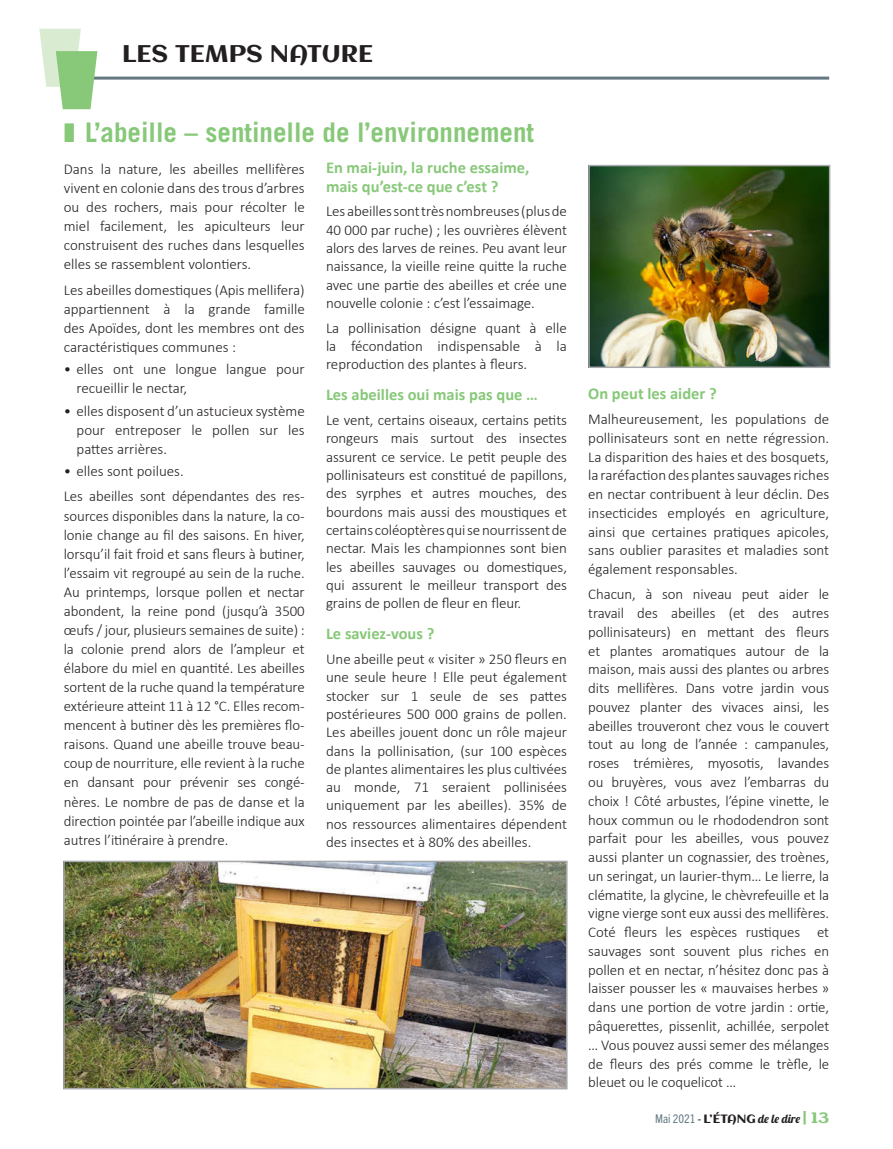
<style>
.page{position:relative;width:893px;height:1149px;background:#fff}
.page>*{position:absolute;margin:0;border:0;box-sizing:border-box;transform-origin:0 0}
.t1{font:700 27px "Trade Gothic";color:#87c879}
.t2{font:24px "Aclonica";color:#231f20}
.sous_titre{font:700 16.5px/18.3px "Calibri";color:#87c879}
.texte{font:300 15px/18.8px "Calibri";color:#231f20;text-align:justify}
.t3{font:12px "Lobster 1.4";color:#231f20}
.s1{font-family:"Trade Gothic Next LT Pro";font-stretch:condensed;color:#647883}
.s2{font-family:"Trade Gothic Next LT Pro";font-stretch:condensed}
.s3{font-family:"Aclonica"}
.s4{font-family:"Aclonica";font-size:15px;color:#87c879}
</style>
<div class="page">
<hr style="left:85px;top:77px;width:744px;height:3px;background:#647883">
<svg style="left:39px;top:29px;width:58px;height:80px"></svg>
<img style="left:66px;top:863px;width:499px;height:223px">
<div style="left:63px;top:860px;width:505px;height:229px;border:2px solid #a7a9ac"></div>
<img style="left:591px;top:168px;width:236px;height:197px">
<div style="left:588px;top:165px;width:242px;height:203px;border:2px solid #a7a9ac"></div>
<h2 class="t2" style="left:122px;top:37px;width:252px">LES TEMPS NATURE</h2>
<p class="t1" style="left:64px;top:116px;width:472px">❚ L’abeille – sentinelle de l’environnement</p>
<p class="texte" style="left:64px;top:159px;width:242px">Dans la nature, les abeilles mellifères vivent en colonie dans des trous d’arbres ou des rochers, mais pour récolter le miel facilement, les apiculteurs leur construisent des ruches dans lesquelles elles se rassemblent volontiers.</p>
<p class="texte" style="left:64px;top:280px;width:242px">Les abeilles domestiques (Apis mellifera) appartiennent à la grande famille des Apoïdes, dont les membres ont des caractéristiques communes :</p>
<p class="texte" style="left:77px;top:359px;width:230px;text-indent:-13px">• elles ont une longue langue pour recueillir le nectar,</p>
<p class="texte" style="left:77px;top:401px;width:230px;text-indent:-13px">• elles disposent d’un astucieux système pour entreposer le pollen sur les pattes arrières.</p>
<p class="texte" style="left:64px;top:461px;width:121px">• elles sont poilues.</p>
<p class="texte" style="left:64px;top:486px;width:243px">Les abeilles sont dépendantes des res&shy;sources disponibles dans la nature, la co&shy;lonie change au fil des saisons. En hiver, lorsqu’il fait froid et sans fleurs à butiner, l’essaim vit regroupé au sein de la ruche.<br>Au printemps, lorsque pollen et nectar abondent, la reine pond (jusqu’à 3500 œufs / jour, plusieurs semaines de suite) : la colonie prend alors de l’ampleur et élabore du miel en quantité. Les abeilles sortent de la ruche quand la température extérieure atteint 11 à 12 °C. Elles recom&shy;mencent à butiner dès les premières flo&shy;raisons. Quand une abeille trouve beau&shy;coup de nourriture, elle revient à la ruche en dansant pour prévenir ses congé&shy;nères. Le nombre de pas de danse et la direction pointée par l’abeille indique aux autres l’itinéraire à prendre.</p>
<p class="sous_titre" style="left:326px;top:158px;width:205px">En mai-juin, la ruche essaime, mais qu’est-ce que c’est ?</p>
<p class="texte" style="left:326px;top:202px;width:243px;line-height:18.3px">Les abeilles sont très nombreuses (plus de 40 000 par ruche) ; les ouvrières élèvent alors des larves de reines. Peu avant leur naissance, la vieille reine quitte la ruche avec une partie des abeilles et crée une nouvelle colonie : c’est l’essaimage.</p>
<p class="texte" style="left:326px;top:318px;width:242px;line-height:18.3px">La pollinisation désigne quant à elle la fécondation indispensable à la reproduction des plantes à fleurs.</p>
<p class="sous_titre" style="left:326px;top:385px;width:213px">Les abeilles oui mais pas que …</p>
<p class="texte" style="left:326px;top:410px;width:243px;line-height:18.3px">Le vent, certains oiseaux, certains petits rongeurs mais surtout des insectes assurent ce service. Le petit peuple des pollinisateurs est constitué de papillons, des syrphes et autres mouches, des bourdons mais aussi des moustiques et certains coléoptères qui se nourrissent de nectar. Mais les championnes sont bien les abeilles sauvages ou domestiques, qui assurent le meilleur transport des grains de pollen de fleur en fleur.</p>
<p class="sous_titre" style="left:326px;top:623px;width:110px">Le saviez-vous ?</p>
<p class="texte" style="left:326px;top:649px;width:242px;line-height:18.3px">Une abeille peut « visiter » 250 fleurs en une seule heure ! Elle peut également stocker sur 1 seule de ses pattes postérieures 500 000 grains de pollen.<br>Les abeilles jouent donc un rôle majeur dans la pollinisation, (sur 100 espèces de plantes alimentaires les plus cultivées au monde, 71 seraient pollinisées uniquement par les abeilles). 35% de nos ressources alimentaires dépendent des insectes et à 80% des abeilles.</p>
<p class="sous_titre" style="left:588px;top:383px;width:130px">On peut les aider ?</p>
<p class="texte" style="left:588px;top:409px;width:242px">Malheureusement, les populations de pollinisateurs sont en nette régression.<br>La disparition des haies et des bosquets, la raréfaction des plantes sauvages riches en nectar contribuent à leur déclin. Des insecticides employés en agriculture, ainsi que certaines pratiques apicoles, sans oublier parasites et maladies sont également responsables.</p>
<p class="texte" style="left:588px;top:584px;width:243px">Chacun, à son niveau peut aider le travail des abeilles (et des autres pollinisateurs) en mettant des fleurs et plantes aromatiques autour de la maison, mais aussi des plantes ou arbres dits mellifères. Dans votre jardin vous pouvez planter des vivaces ainsi, les abeilles trouveront chez vous le couvert tout au long de l’année : campanules, roses trémières, myosotis, lavandes ou bruyères, vous avez l’embarras du choix ! Côté arbustes, l’épine vinette, le houx commun ou le rhododendron sont parfait pour les abeilles, vous pouvez aussi planter un cognassier, des troènes, un seringat, un laurier-thym… Le lierre, la clématite, la glycine, le chèvrefeuille et la vigne vierge sont eux aussi des mellifères.<br>Coté fleurs les espèces rustiques et sauvages sont souvent plus riches en pollen et en nectar, n’hésitez donc pas à laisser pousser les « mauvaises herbes » dans une portion de votre jardin : ortie, pâquerettes, pissenlit, achillée, serpolet … Vous pouvez aussi semer des mélanges de fleurs des prés comme le trèfle, le bleuet ou le coquelicot …</p>
<p class="t3" style="left:655px;top:1110px;width:176px"><span class="s1">Mai 2021</span> <span class="s2">-</span> <span class="s3">L’ÉTANG</span> de le dire <span class="s4">| 13</span></p>
</div>
